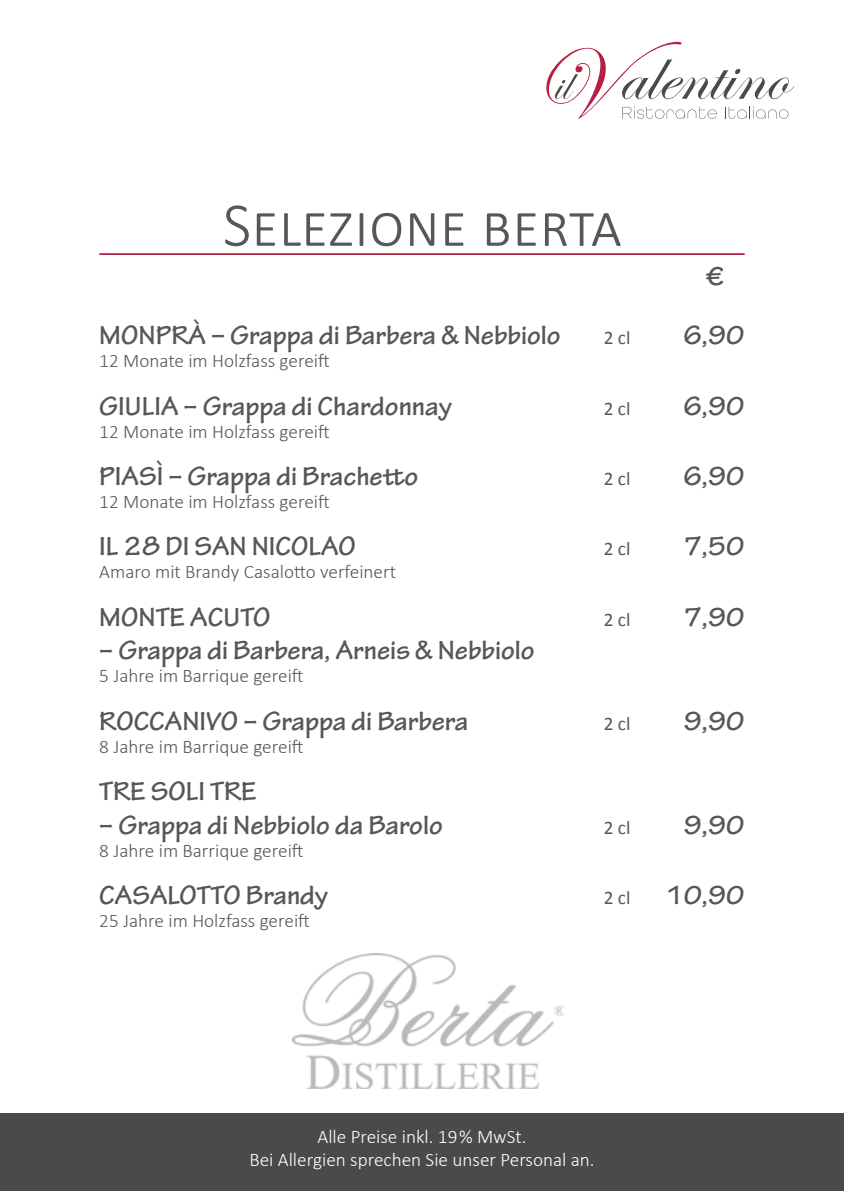
<style>
.page{position:relative;width:844px;height:1191px;background:#fff}
.page>*{position:absolute;margin:0;border:0;box-sizing:border-box;transform-origin:0 0}
.t1{font:300 63px "Calibri";color:#575756}
.t2{font:700 28px "Tekton Pro";color:#575756}
.t3{font:300 19.25px "Calibri";color:#575756}
.t4{font:300 19.25px/23.1px "Calibri";color:#fff;text-align:center}
.t5{font:19.25px "Calibri";color:#575756}
.s1{font-family:"Calibri";font-weight:400;font-size:19.25px}
</style>
<div class="page">
<div style="left:0;top:1113px;width:843px;height:78px;background:#4a4a49"></div>
<hr style="left:99px;top:253px;width:645px;height:2px;background:#b71e3f">
<img style="left:292px;top:953px;width:271px;height:135px">
<svg style="left:546px;top:42px;width:248px;height:77px"></svg>
<h1 class="t1" style="left:223px;top:186px;width:400px">Selezione berta</h1>
<p class="t2" style="left:705px;top:259px;width:20px">€</p>
<p class="t2" style="left:99px;top:319px;width:463px">MONPRÀ – Grappa di Barbera &amp; Nebbiolo</p>
<p class="t5" style="left:603px;top:324px;width:28px">2 cl</p>
<p class="t2" style="left:683px;top:319px;width:63px">6,90</p>
<p class="t3" style="left:99px;top:349px;width:232px">12 Monate im Holzfass gereift</p>
<p class="t2" style="left:99px;top:389px;width:354px">GIULIA – Grappa di Chardonnay</p>
<p class="t5" style="left:603px;top:395px;width:28px">2 cl</p>
<p class="t2" style="left:683px;top:389px;width:63px">6,90</p>
<p class="t3" style="left:99px;top:419px;width:232px">12 Monate im Holzfass gereift</p>
<p class="t2" style="left:99px;top:459px;width:320px">PIASÌ – Grappa di Brachetto</p>
<p class="t5" style="left:603px;top:465px;width:28px">2 cl</p>
<p class="t2" style="left:683px;top:459px;width:63px">6,90</p>
<p class="t3" style="left:99px;top:489px;width:232px">12 Monate im Holzfass gereift</p>
<p class="t2" style="left:99px;top:530px;width:258px">IL 28 DI SAN NICOLAO</p>
<p class="t5" style="left:603px;top:535px;width:28px">2 cl</p>
<p class="t2" style="left:683px;top:530px;width:63px">7,50</p>
<p class="t3" style="left:99px;top:560px;width:298px">Amaro mit Brandy Casalotto verfeinert</p>
<p class="t2" style="left:99px;top:600px;width:173px">MONTE ACUTO</p>
<p class="t5" style="left:603px;top:606px;width:28px">2 cl</p>
<p class="t2" style="left:683px;top:600px;width:63px">7,90</p>
<p class="t2" style="left:99px;top:634px;width:437px">– Grappa di Barbera, Arneis &amp; Nebbiolo</p>
<p class="t3" style="left:99px;top:664px;width:206px">5 Jahre im Barrique gereift</p>
<p class="t2" style="left:99px;top:704px;width:371px">ROCCANIVO – Grappa di Barbera</p>
<p class="t5" style="left:603px;top:710px;width:28px">2 cl</p>
<p class="t2" style="left:683px;top:704px;width:63px">9,90</p>
<p class="t3" style="left:99px;top:734px;width:206px">8 Jahre im Barrique gereift</p>
<p class="t2" style="left:99px;top:774px;width:159px">TRE SOLI TRE</p>
<p class="t2" style="left:99px;top:808px;width:345px">– Grappa di Nebbiolo da Barolo</p>
<p class="t5" style="left:603px;top:814px;width:28px">2 cl</p>
<p class="t2" style="left:683px;top:808px;width:63px">9,90</p>
<p class="t3" style="left:99px;top:838px;width:206px">8 Jahre im Barrique gereift</p>
<p class="t2" style="left:99px;top:878px;width:230px">CASALOTTO Brandy</p>
<p class="t2" style="left:603px;top:878px;width:142px"><span class="s1">2 cl</span> 10,90</p>
<p class="t3" style="left:99px;top:908px;width:212px">25 Jahre im Holzfass gereift</p>
<p class="t4" style="left:249px;top:1125px;width:346px">Alle Preise inkl. 19 % MwSt.<br>Bei Allergien sprechen Sie unser Personal an.</p>
</div>
